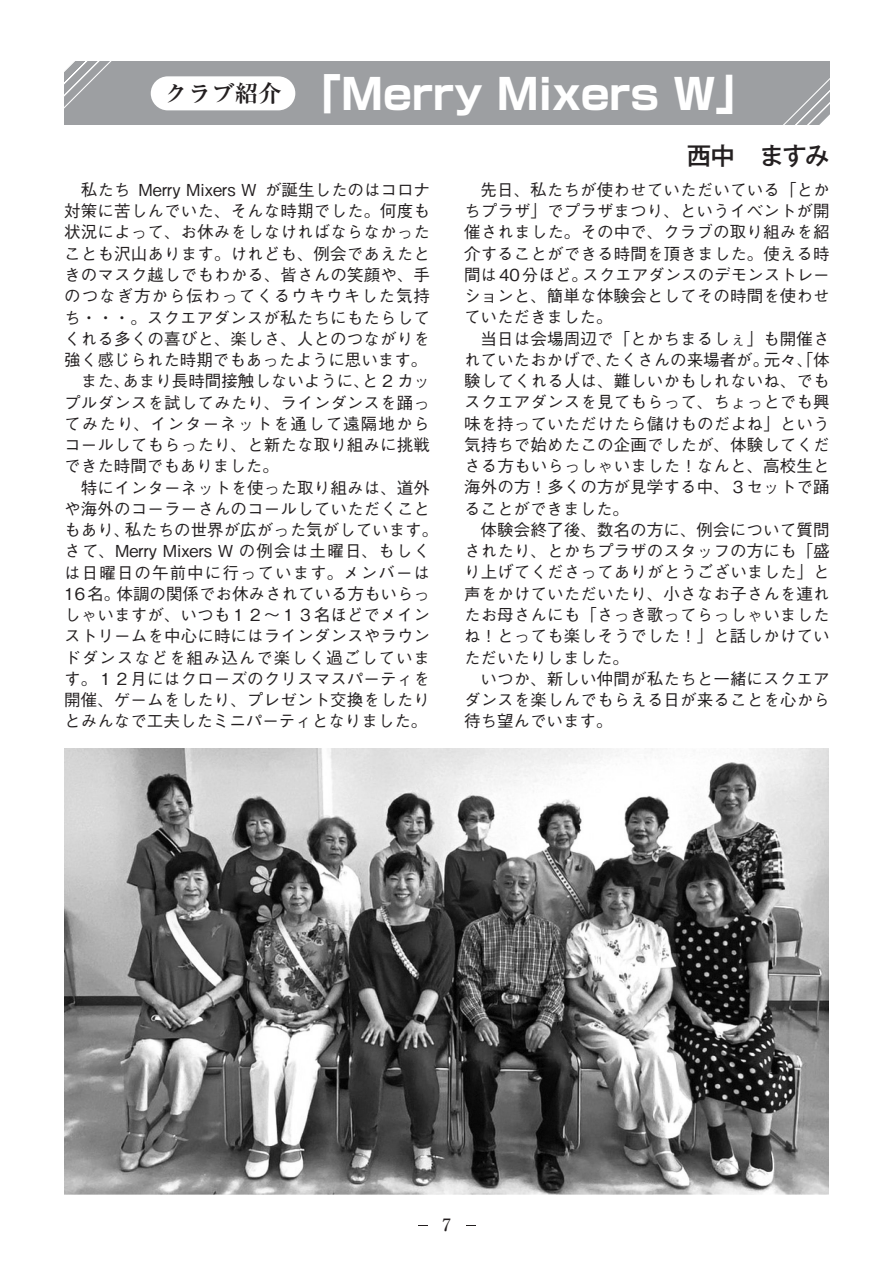
<style>
.page{position:relative;width:893px;height:1263px;background:#fff}
.page>*{position:absolute;margin:0;border:0;box-sizing:border-box;transform-origin:0 0}
.t1{font:700 42px "Shin Go Pro";color:#fff}
.t2{font:500 24.45px "Gothic MB101 Pro";color:#231f20}
.t3{font:500 16.95px "Ryumin Pro";color:#231f20}
.t4{font:500 16.5px/21.3px "Gothic BBB Pro";letter-spacing:.01em;color:#231f20}
</style>
<div class="page">
<div style="left:64px;top:61px;width:766px;height:64px;background:#9d9fa2"></div>
<svg style="left:64px;top:61px;width:48px;height:48px"></svg>
<svg style="left:783px;top:78px;width:47px;height:47px"></svg>
<div style="left:151px;top:76px;width:144px;height:34px;background:#fff;border-radius:17px"></div>
<img style="left:65px;top:748px;width:763px;height:447px">
<h1 class="t1" style="left:165px;top:61px;width:594px"><sup>クラブ紹介</sup> 「Merry Mixers W」</h1>
<h2 class="t2" style="left:687px;top:136px;width:144px">西中　ますみ</h2>
<p class="t4" style="left:64px;top:177px;width:375px">　私たち Merry Mixers W が誕生したのはコロナ対策に苦しんでいた、そんな時期でした。何度も状況によって、お休みをしなければならなかったことも沢山あります。けれども、例会であえたときのマスク越しでもわかる、皆さんの笑顔や、手のつなぎ方から伝わってくるウキウキした気持ち・・・。スクエアダンスが私たちにもたらしてくれる多くの喜びと、楽しさ、人とのつながりを強く感じられた時期でもあったように思います。　また、あまり長時間接触しないように、と 2 カップルダンスを試してみたり、ラインダンスを踊ってみたり、インターネットを通して遠隔地からコールしてもらったり、と新たな取り組みに挑戦できた時間でもありました。<br>　特にインターネットを使った取り組みは、道外や海外のコーラーさんのコールしていただくこともあり、私たちの世界が広がった気がしています。さて、Merry Mixers W の例会は土曜日、もしくは日曜日の午前中に行っています。メンバーは<br>16名。体調の関係でお休みされている方もいらっしゃいますが、いつも１２～１３名ほどでメインストリームを中心に時にはラインダンスやラウンドダンスなどを組み込んで楽しく過ごしています。１２月にはクローズのクリスマスパーティを開催、ゲームをしたり、プレゼント交換をしたりとみんなで工夫したミニパーティとなりました。</p>
<p class="t4" style="left:464px;top:177px;width:367px">　先日、私たちが使わせていただいている「とかちプラザ」でプラザまつり、というイベントが開催されました。その中で、クラブの取り組みを紹介することができる時間を頂きました。使える時間は40分ほど。スクエアダンスのデモンストレーションと、簡単な体験会としてその時間を使わせていただきました。<br>　当日は会場周辺で「とかちまるしぇ」も開催されていたおかげで、たくさんの来場者が。元々、「体験してくれる人は、難しいかもしれないね、でもスクエアダンスを見てもらって、ちょっとでも興味を持っていただけたら儲けものだよね」という気持ちで始めたこの企画でしたが、体験してくださる方もいらっしゃいました！なんと、高校生と海外の方！多くの方が見学する中、３セットで踊ることができました。<br>　体験会終了後、数名の方に、例会について質問されたり、とかちプラザのスタッフの方にも「盛り上げてくださってありがとうございました」と声をかけていただいたり、小さなお子さんを連れたお母さんにも「さっき歌ってらっしゃいましたね！とっても楽しそうでした！」と話しかけていただいたりしました。<br>　いつか、新しい仲間が私たちと一緒にスクエアダンスを楽しんでもらえる日が来ることを心から待ち望んでいます。</p>
<p class="t3" style="left:442px;top:1212px;width:10px">7</p>
</div>
